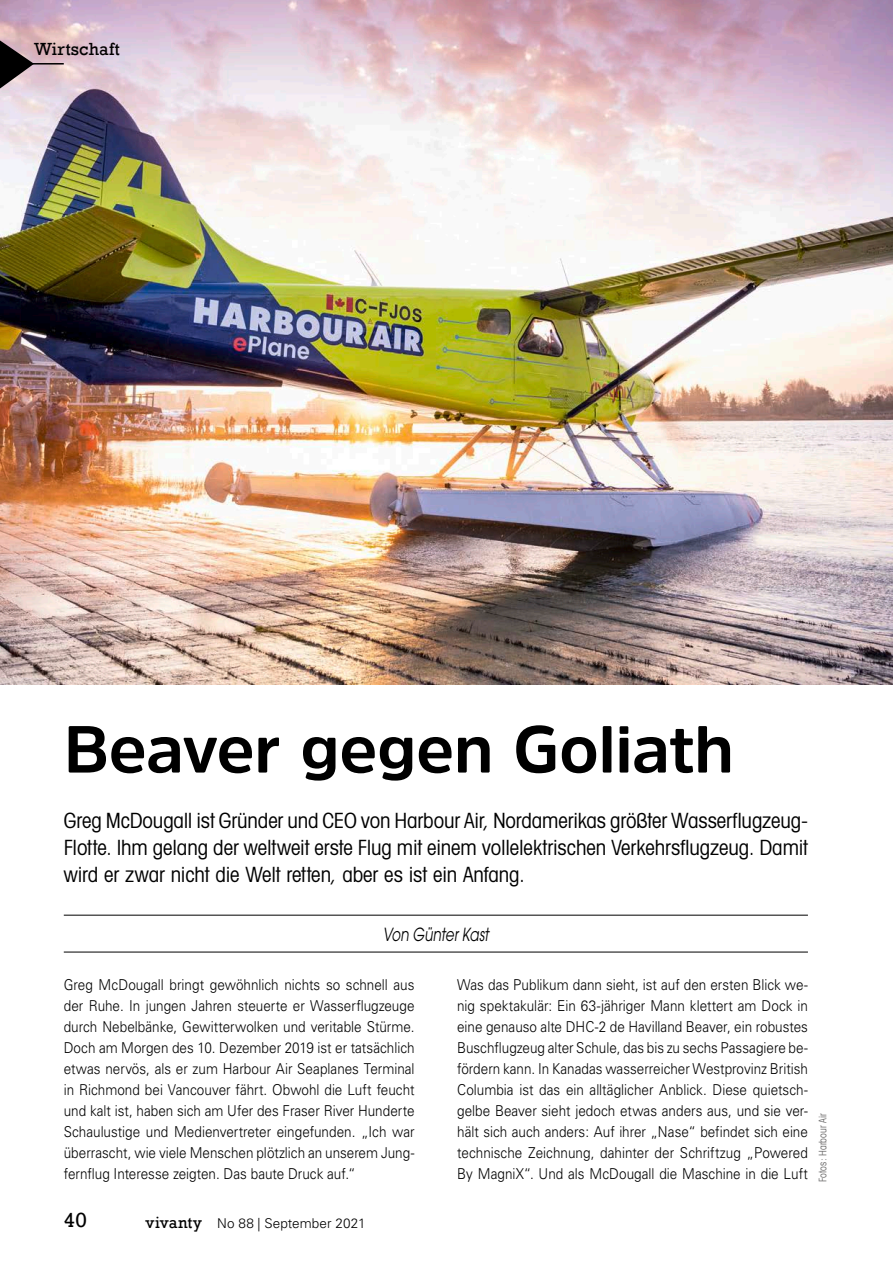
<style>
.page{position:relative;width:893px;height:1263px;background:#fff}
.page>*{position:absolute;margin:0;border:0;box-sizing:border-box;transform-origin:0 0}
.t1{font:700 66px "Amsi Pro";letter-spacing:-.01em;color:#000}
.t2{font:condensed 21px/27px "Avant Garde";letter-spacing:-.005em;color:#000;text-align:justify}
.t3{font:21px "Rockwell";color:#000}
.t4{font:italic 18px "Avant Garde";color:#000;scale:.75 1}
.t5{font:18px "Rockwell";letter-spacing:.01em;color:#000}
.t6{font:300 15px/21px "Univers";color:#000;text-align:justify;scale:.9 1}
.t7{font:300 13.5px "Univers";letter-spacing:.01em;color:#000}
.t8{font:condensed 10.5px "Avant Garde";letter-spacing:.015em;color:#6d6c6c;scale:.9 1}
.s1{font-family:"Rockwell";font-weight:400;font-size:16.5px}
</style>
<div class="page">
<hr style="left:64px;top:915px;width:744px;height:1px;background:#000">
<hr style="left:64px;top:952px;width:744px;height:1px;background:#000">
<img style="left:0;top:0;width:893px;height:685px">
<hr style="left:0;top:63px;width:64px;height:2px;background:#000">
<svg style="left:0;top:30px;width:34px;height:68px;background:#917e84"></svg>
<p class="t5" style="left:34px;top:39px;width:88px">Wirtschaft</p>
<h1 class="t1" style="left:64px;top:704px;width:672px">Beaver gegen Goliath</h1>
<p class="t2" style="left:64px;top:807px;width:746px">Greg McDougall ist Gründer und CEO von Harbour Air, Nordamerikas größter Wasserflugzeug-Flotte. Ihm gelang der weltweit erste Flug mit einem vollelektrischen Verkehrsflugzeug. Damit wird er zwar nicht die Welt retten, aber es ist ein Anfang.</p>
<p class="t4" style="left:383px;top:924px;width:143px">Von Günter Kast</p>
<p class="t6" style="left:64px;top:974px;width:391px">Greg McDougall bringt gewöhnlich nichts so schnell aus der Ruhe. In jungen Jahren steuerte er Wasserflugzeuge durch Nebelbänke, Gewitterwolken und veritable Stürme.<br>Doch am Morgen des 10. Dezember 2019 ist er tatsächlich etwas nervös, als er zum Harbour Air Seaplanes Terminal in Richmond bei Vancouver fährt. Obwohl die Luft feucht und kalt ist, haben sich am Ufer des Fraser River Hunderte Schaulustige und Medienvertreter eingefunden. „Ich war überrascht, wie viele Menschen plötzlich an unserem Jung&shy;fernflug Interesse zeigten. Das baute Druck auf.“</p>
<p class="t6" style="left:457px;top:974px;width:391px">Was das Publikum dann sieht, ist auf den ersten Blick we&shy;nig spektakulär: Ein 63-jähriger Mann klettert am Dock in eine genauso alte DHC-2 de Havilland Beaver, ein robustes Buschflugzeug alter Schule, das bis zu sechs Passagiere be&shy;fördern kann. In Kanadas wasserreicher Westprovinz British Columbia ist das ein alltäglicher Anblick. Diese quietsch&shy;gelbe Beaver sieht jedoch etwas anders aus, und sie ver&shy;hält sich auch anders: Auf ihrer „Nase“ befindet sich eine technische Zeichnung, dahinter der Schriftzug „Powered By MagniX“. Und als McDougall die Maschine in die Luft</p>
<p class="t8" style="left:816px;top:1182px;width:78px;rotate:-90deg">Fotos: Harbour Air</p>
<h2 class="t3" style="left:64px;top:1207px;width:24px">40</h2>
<p class="t7" style="left:146px;top:1215px;width:222px"><span class="s1">vivanty</span> No 88 | September 2021</p>
</div>
